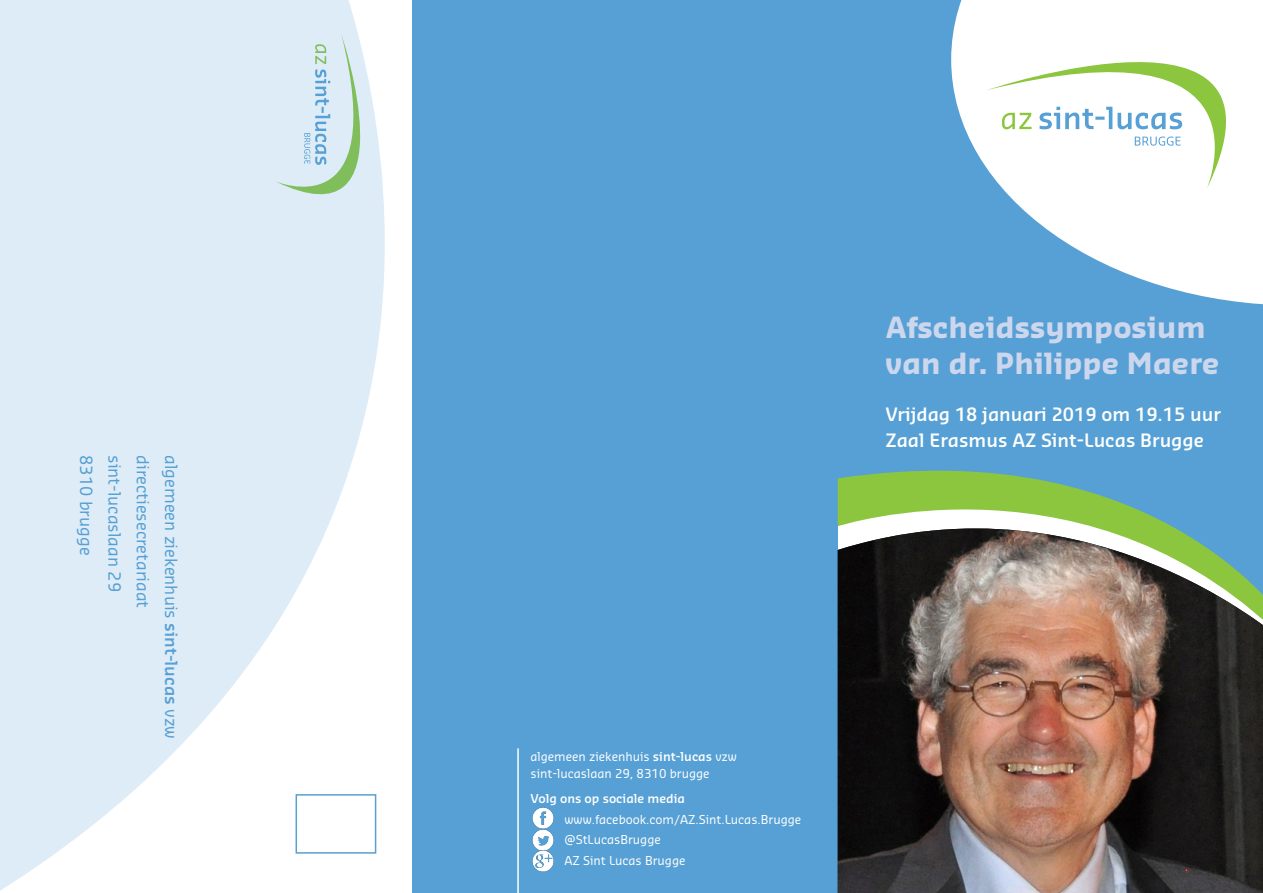
<style>
.page{position:relative;width:1263px;height:893px;background:#fff}
.page>*{position:absolute;margin:0;border:0;box-sizing:border-box;transform-origin:0 0}
.t1{font:700 28.5px/36px "Sansa Std";color:#ccd6ec}
.uur_en_plaats__voork{font:600 18px/25.5px "Sansa Std";color:#fff}
.Adresgegevens_voorka{font:16.5px "Sansa Std";color:#56a0d5}
.t2{font:12px "Sansa Std";color:#fff}
.t3{font:600 12px "Sansa Std";color:#fff}
.s1{font-weight:600}
</style>
<div class="page">
<svg style="left:0;top:0;width:385px;height:891px;fill:#ddecf6"></svg>
<div style="left:412px;top:0;width:426px;height:893px;background:#56a0d5"></div>
<hr style="left:517px;top:748px;width:2px;height:145px;background:#fff">
<img style="left:532px;top:807px;width:22px;height:20px">
<img style="left:532px;top:827px;width:22px;height:22px">
<img style="left:532px;top:849px;width:22px;height:23px">
<div style="left:837px;top:0;width:426px;height:602px;background:#56a0d5"></div>
<svg style="left:951px;top:0;width:312px;height:305px"></svg>
<img style="left:838px;top:646px;width:425px;height:247px">
<svg style="left:838px;top:429px;width:425px;height:217px;background:#769087"></svg>
<svg style="left:986px;top:0;width:277px;height:189px"></svg>
<svg style="left:1002px;top:113px;width:29px;height:16px"></svg>
<svg style="left:1039px;top:107px;width:143px;height:22px"></svg>
<svg style="left:1135px;top:137px;width:45px;height:9px"></svg>
<p class="Adresgegevens_voorka" style="left:97px;top:455px;width:102px;rotate:90deg">8310 brugge</p>
<p class="Adresgegevens_voorka" style="left:126px;top:455px;width:139px;rotate:90deg">sint-lucaslaan 29</p>
<p class="Adresgegevens_voorka" style="left:154px;top:455px;width:155px;rotate:90deg">directiesecretariaat</p>
<p class="Adresgegevens_voorka" style="left:182px;top:455px;width:285px;rotate:90deg">algemeen ziekenhuis <span class="s1">sint-lucas</span> vzw</p>
<p class="t1" style="left:885px;top:308px;width:335px">Afscheidssymposium van dr. Philippe Maere</p>
<p class="uur_en_plaats__voork" style="left:885px;top:401px;width:337px">Vrijdag 18 januari 2019 om 19.15 uur<br>Zaal Erasmus AZ Sint-Lucas Brugge</p>
<p class="t2" style="left:530px;top:749px;width:208px">algemeen ziekenhuis <span class="s1">sint-lucas</span> vzw</p>
<p class="t2" style="left:530px;top:765px;width:181px">sint-lucaslaan 29, 8310 brugge</p>
<p class="t3" style="left:530px;top:790px;width:156px">Volg ons op sociale media</p>
<p class="t2" style="left:564px;top:811px;width:238px">www.facebook.com/AZ.Sint.Lucas.Brugge</p>
<p class="t2" style="left:564px;top:832px;width:98px">@StLucasBrugge</p>
<p class="t2" style="left:564px;top:853px;width:122px">AZ Sint Lucas Brugge</p>
</div>
